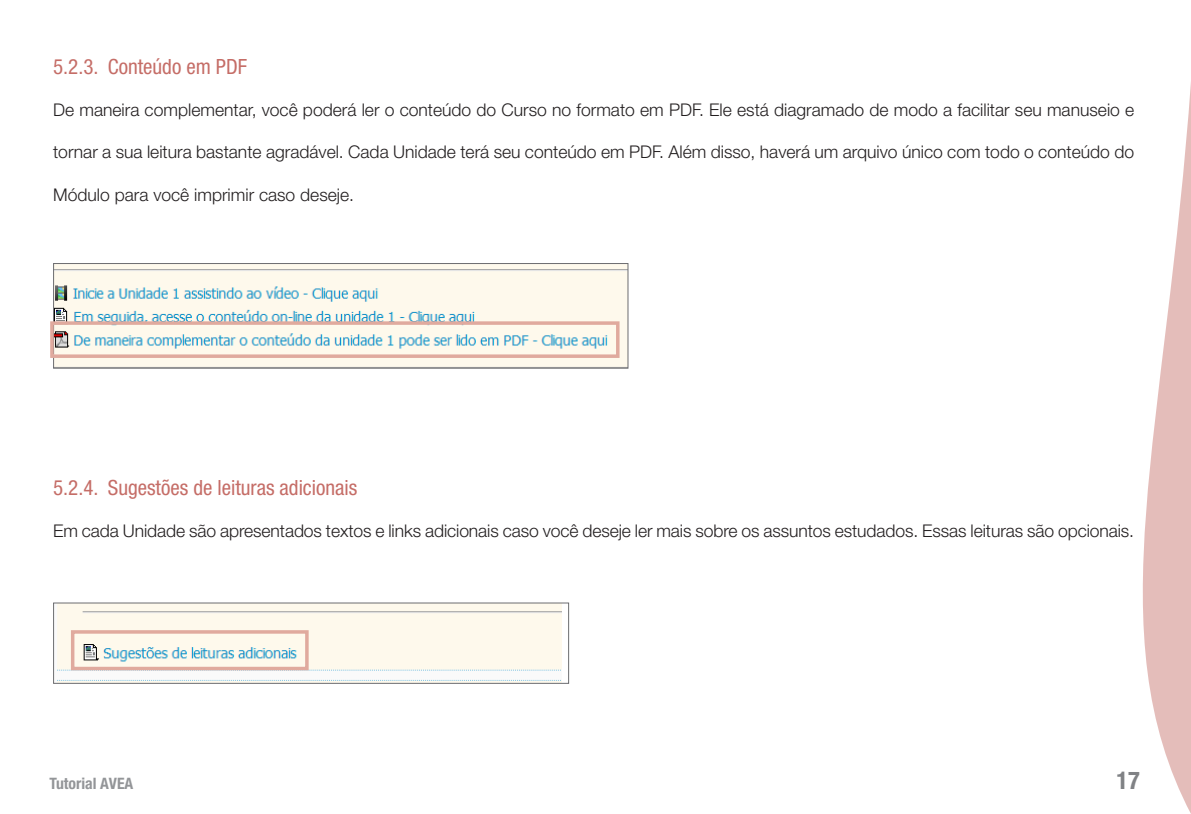
<style>
.page{position:relative;width:1191px;height:814px;background:#fff}
.page>*{position:absolute;margin:0;border:0;box-sizing:border-box;transform-origin:0 0}
.t1{font:700 condensed 24.5px "Helvetica Neue LT Std";color:#808285}
.Título_2{font:condensed 21px "Helvetica Neue LT Std";color:#c56d67}
.Corpo_Texto{font:300 17.5px "Helvetica Neue LT Std";color:#231f20}
.t2{font:700 condensed 15.75px "Helvetica Neue LT Std";color:#939598}
</style>
<div class="page">
<svg style="left:1142px;top:83px;width:49px;height:731px;fill:#e4bdba"></svg>
<img style="left:55px;top:265px;width:571px;height:101px">
<div style="left:53px;top:263px;width:575px;height:105px;border:1px solid #6c6d70"></div>
<img style="left:57px;top:604px;width:504px;height:77px">
<div style="left:50px;top:321px;width:569px;height:37px;border:4px solid #e0aa9e"></div>
<div style="left:71px;top:630px;width:238px;height:40px;border:4px solid #e0aa9e"></div>
<p class="Título_2" style="left:53px;top:55px;width:195px">5.2.3. Conteúdo em PDF</p>
<p class="Corpo_Texto" style="left:53px;top:99px;width:1082px">De maneira complementar, você poderá ler o conteúdo do Curso no formato em PDF. Ele está diagramado de modo a facilitar seu manuseio e</p>
<p class="Corpo_Texto" style="left:53px;top:141px;width:1082px">tornar a sua leitura bastante agradável. Cada Unidade terá seu conteúdo em PDF. Além disso, haverá um arquivo único com todo o conteúdo do</p>
<p class="Corpo_Texto" style="left:53px;top:183px;width:302px">Módulo para você imprimir caso deseje.</p>
<p class="Título_2" style="left:53px;top:475px;width:306px">5.2.4. Sugestões de leituras adicionais</p>
<p class="Corpo_Texto" style="left:53px;top:519px;width:1082px">Em cada Unidade são apresentados textos e links adicionais caso você deseje ler mais sobre os assuntos estudados. Essas leituras são opcionais.</p>
<p class="t2" style="left:50px;top:773px;width:85px">Tutorial AVEA</p>
<h1 class="t1" style="left:1116px;top:765px;width:25px">17</h1>
</div>
